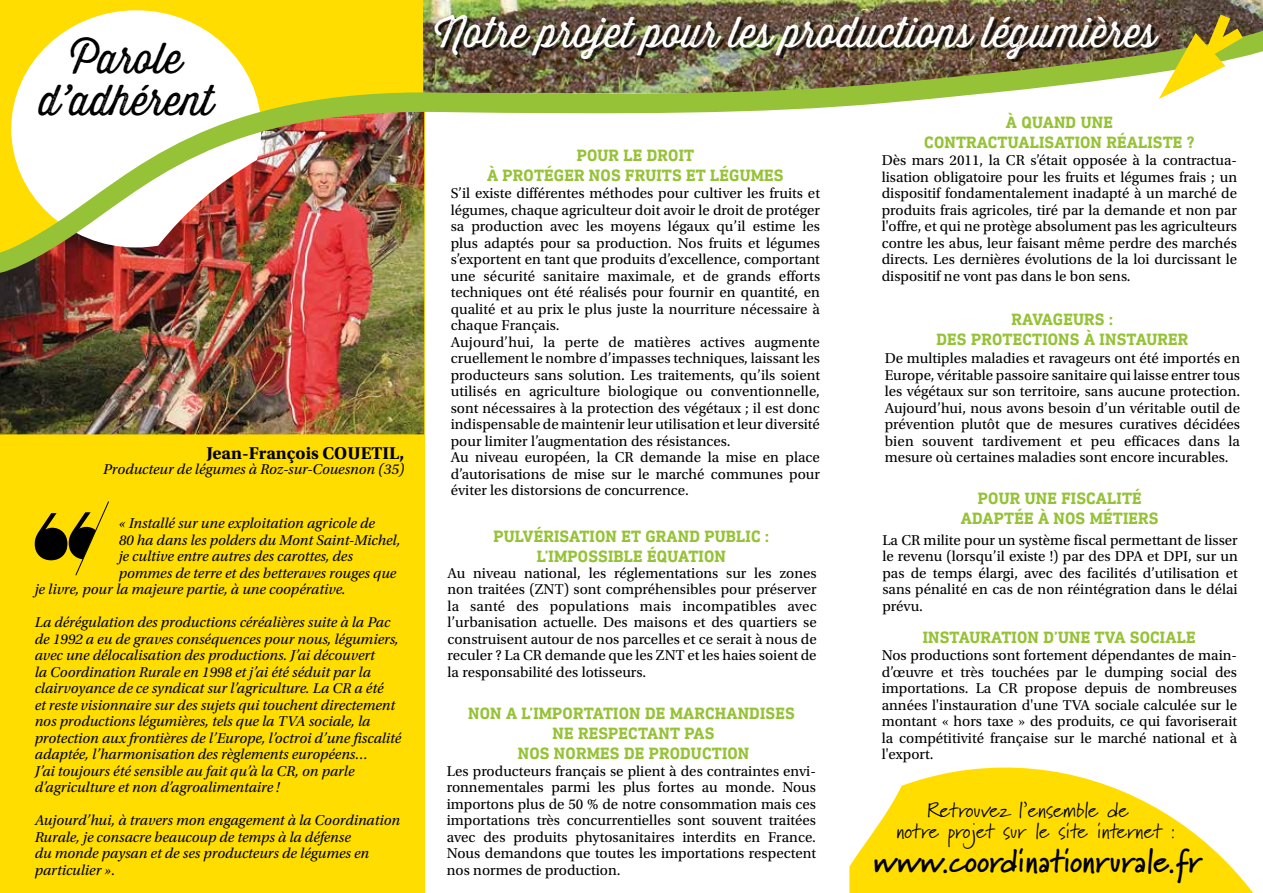
<style>
.page{position:relative;width:1263px;height:893px;background:#fff}
.page>*{position:absolute;margin:0;border:0;box-sizing:border-box;transform-origin:0 0}
.t1{font:42px "Thirsty Rough Lt One";color:#fff}
.t2{font:42px/42px "Thirsty Rough Lt One";color:#000;text-align:center}
.t3{font:700 33px "Marydale";color:#000}
.t4{font:21px/21px "Marydale";color:#000}
.t5{font:700 18px "Utopia Std";color:#000}
.t6{font:700 16.5px/19.8px "DIN Next Slab Pro";letter-spacing:.01em;color:#95c236;text-align:center}
.t7{font:15px/16.5px "Utopia Std";color:#000;text-align:justify}
.t8{font:italic 15px/16.5px "Utopia Std";color:#000}
</style>
<div class="page">
<div style="left:0;top:0;width:424px;height:893px;background:#fd0"></div>
<img style="left:0;top:294px;width:424px;height:140px">
<svg style="left:849px;top:767px;width:404px;height:126px;fill:#fd0"></svg>
<img style="left:0;top:0;width:1263px;height:294px">
<svg style="left:1159px;top:3px;width:95px;height:96px"></svg>
<svg style="left:35px;top:501px;width:74px;height:75px"></svg>
<h1 class="t2" style="left:39px;top:37px;width:176px">Parole d’adhérent</h1>
<p class="t5" style="left:206px;top:442px;width:200px">Jean-François COUETIL,</p>
<p class="t8" style="left:103px;top:461px;width:303px">Producteur de légumes à Roz-sur-Couesnon (35)</p>
<p class="t8" style="left:119px;top:515px;width:258px">« Installé sur une exploitation agricole de</p>
<p class="t8" style="left:119px;top:532px;width:283px">80 ha dans les polders du Mont Saint-Michel,</p>
<p class="t8" style="left:119px;top:548px;width:236px">je cultive entre autres des carottes, des</p>
<p class="t8" style="left:119px;top:565px;width:279px">pommes de terre et des betteraves rouges que</p>
<p class="t8" style="left:35px;top:581px;width:312px">je livre, pour la majeure partie, à une coopérative.</p>
<p class="t8" style="left:35px;top:614px;width:368px">La dérégulation des productions céréalières suite à la Pac de 1992 a eu de graves conséquences pour nous, légumiers, avec une délocalisation des productions. J’ai découvert<br>la Coordination Rurale en 1998 et j’ai été séduit par la clairvoyance de ce syndicat sur l’agriculture. La CR a été<br>et reste visionnaire sur des sujets qui touchent directement nos productions légumières, tels que la TVA sociale, la protection aux frontières de l’Europe, l’octroi d’une fiscalité adaptée, l’harmonisation des règlements européens…<br>J’ai toujours été sensible au fait qu’à la CR, on parle d’agriculture et non d’agroalimentaire !</p>
<p class="t8" style="left:35px;top:812px;width:367px">Aujourd’hui, à travers mon engagement à la Coordination Rurale, je consacre beaucoup de temps à la défense<br>du monde paysan et de ses producteurs de légumes en particulier ».</p>
<h1 class="t1" style="left:435px;top:2px;width:723px">Notre projet pour les productions légumières</h1>
<p class="t6" style="left:487px;top:146px;width:298px">POUR LE DROIT<br>À PROTÉGER NOS FRUITS ET LÉGUMES</p>
<p class="t7" style="left:451px;top:185px;width:371px;text-align:left">S’il existe différentes méthodes pour cultiver les fruits et légumes, chaque agriculteur doit avoir le droit de protéger sa production avec les moyens légaux qu’il estime les plus adaptés pour sa production. Nos fruits et légumes s’exportent en tant que produits d’excellence, comportant une sécurité sanitaire maximale, et de grands efforts techniques ont été réalisés pour fournir en quantité, en qualité et au prix le plus juste la nourriture nécessaire à chaque Français.<br>Aujourd’hui, la perte de matières actives augmente cruellement le nombre d’impasses techniques, laissant les producteurs sans solution. Les traitements, qu’ils soient utilisés en agriculture biologique ou conventionnelle, sont nécessaires à la protection des végétaux ; il est donc indispensable de maintenir leur utilisation et leur diversité pour limiter l’augmentation des résistances.<br>Au niveau européen, la CR demande la mise en place d’autorisations de mise sur le marché communes pour éviter les distorsions de concurrence.</p>
<p class="t6" style="left:493px;top:526px;width:277px">PULVÉRISATION ET GRAND PUBLIC :<br>L’IMPOSSIBLE ÉQUATION</p>
<p class="t7" style="left:447px;top:565px;width:371px">Au niveau national, les réglementations sur les zones non traitées (ZNT) sont compréhensibles pour préserver la santé des populations mais incompatibles avec l’urbanisation actuelle. Des maisons et des quartiers se construisent autour de nos parcelles et ce serait à nous de reculer ? La CR demande que les ZNT et les haies soient de la responsabilité des lotisseurs.</p>
<p class="t6" style="left:468px;top:704px;width:328px">NON A L’IMPORTATION DE MARCHANDISES<br>NE RESPECTANT PAS<br>NOS NORMES DE PRODUCTION</p>
<p class="t7" style="left:447px;top:763px;width:371px">Les producteurs français se plient à des contraintes envi&shy;ronnementales parmi les plus fortes au monde. Nous importons plus de 50 % de notre consommation mais ces importations très concurrentielles sont souvent traitées avec des produits phytosanitaires interdits en France.<br>Nous demandons que toutes les importations respectent nos normes de production.</p>
<p class="t6" style="left:924px;top:112px;width:272px">À QUAND UNE<br>CONTRACTUALISATION RÉALISTE ?</p>
<p class="t7" style="left:882px;top:152px;width:357px">Dès mars 2011, la CR s’était opposée à la contractua&shy;lisation obligatoire pour les fruits et légumes frais ; un dispositif fondamentalement inadapté à un marché de produits frais agricoles, tiré par la demande et non par l'offre, et qui ne protège absolument pas les agriculteurs contre les abus, leur faisant même perdre des marchés directs. Les dernières évolutions de la loi durcissant le dispositif ne vont pas dans le bon sens.</p>
<p class="t6" style="left:936px;top:310px;width:253px">RAVAGEURS :<br>DES PROTECTIONS À INSTAURER</p>
<p class="t7" style="left:885px;top:350px;width:357px">De multiples maladies et ravageurs ont été importés en Europe, véritable passoire sanitaire qui laisse entrer tous les végétaux sur son territoire, sans aucune protection.<br>Aujourd’hui, nous avons besoin d’un véritable outil de prévention plutôt que de mesures curatives décidées bien souvent tardivement et peu efficaces dans la mesure où certaines maladies sont encore incurables.</p>
<p class="t6" style="left:961px;top:489px;width:199px">POUR UNE FISCALITÉ<br>ADAPTÉE À NOS MÉTIERS</p>
<p class="t7" style="left:882px;top:532px;width:357px">La CR milite pour un système fiscal permettant de lisser le revenu (lorsqu’il existe !) par des DPA et DPI, sur un pas de temps élargi, avec des facilités d’utilisation et sans pénalité en cas de non réintégration dans le délai prévu.</p>
<p class="t7" style="left:882px;top:647px;width:357px">Nos productions sont fortement dépendantes de main&shy;d’œuvre et très touchées par le dumping social des importations. La CR propose depuis de nombreuses années l'instauration d'une TVA sociale calculée sur le montant « hors taxe » des produits, ce qui favoriserait la compétitivité française sur le marché national et à l'export.</p>
<p class="t6" style="left:923px;top:628px;width:274px">INSTAURATION D’UNE TVA SOCIALE</p>
<h3 class="t4" style="left:896px;top:799px;width:281px;text-indent:31px">Retrouvez l’ensemble de notre projet sur le site internet :</h3>
<h2 class="t3" style="left:873px;top:841px;width:330px">www.coordinationrurale.fr</h2>
</div>
